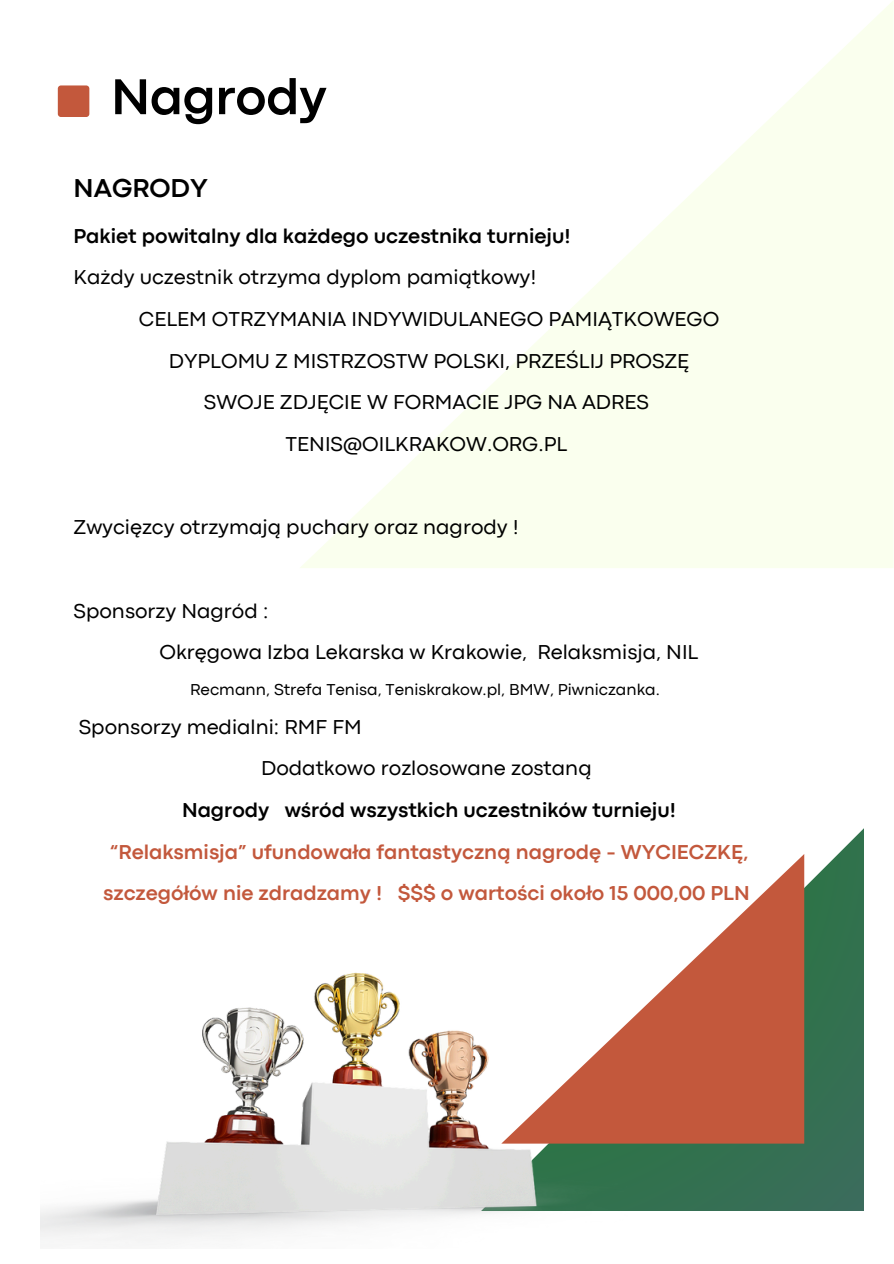
<style>
.page{position:relative;width:894px;height:1264px;background:#fff}
.page>*{position:absolute;margin:0;border:0;box-sizing:border-box;transform-origin:0 0}
.t1{font:700 52.5px "Codec Pro";letter-spacing:-.01em;color:#000}
.t2{font:700 27px "Codec Pro";color:#000}
.t3{font:21px "Codec Pro";color:#000}
.t4{font:700 21px/41.7px "Codec Pro";color:#c3583c;text-align:center}
.t5{font:700 21px "Codec Pro";color:#000}
.t6{font:16.5px "Codec Pro";color:#000}
</style>
<div class="page">
<div style="left:58px;top:85px;width:31px;height:32px;background:#c3583c;border-radius:3px"></div>
<svg style="left:300px;top:1px;width:593px;height:567px;fill:#fbfff1"></svg>
<svg style="left:652px;top:829px;width:211px;height:381px;background:#53856b"></svg>
<svg style="left:652px;top:854px;width:152px;height:289px;fill:#c3583c"></svg>
<img style="left:40px;top:972px;width:612px;height:271px">
<h1 class="t1" style="left:111px;top:78px;width:217px">Nagrody</h1>
<p class="t2" style="left:74px;top:178px;width:136px">NAGRODY</p>
<p class="t5" style="left:74px;top:228px;width:498px">Pakiet powitalny dla każdego uczestnika turnieju!</p>
<p class="t3" style="left:74px;top:270px;width:464px">Każdy uczestnik otrzyma dyplom pamiątkowy!</p>
<p class="t3" style="left:139px;top:312px;width:581px">CELEM OTRZYMANIA INDYWIDULANEGO PAMIĄTKOWEGO</p>
<p class="t3" style="left:169px;top:353px;width:522px">DYPLOMU Z MISTRZOSTW POLSKI, PRZEŚLIJ PROSZĘ</p>
<p class="t3" style="left:204px;top:395px;width:446px">SWOJE ZDJĘCIE W FORMACIE JPG NA ADRES</p>
<p class="t3" style="left:285px;top:436px;width:283px">TENIS@OILKRAKOW.ORG.PL</p>
<p class="t3" style="left:74px;top:520px;width:446px">Zwycięzcy otrzymają puchary oraz nagrody !</p>
<p class="t3" style="left:74px;top:603px;width:196px">Sponsorzy Nagród :</p>
<p class="t3" style="left:159px;top:645px;width:540px">Okręgowa Izba Lekarska w Krakowie, Relaksmisja, NIL</p>
<p class="t6" style="left:190px;top:684px;width:471px">Recmann, Strefa Tenisa, Teniskrakow.pl, BMW, Piwniczanka.</p>
<p class="t3" style="left:79px;top:719px;width:284px">Sponsorzy medialni: RMF FM</p>
<p class="t3" style="left:261px;top:760px;width:332px">Dodatkowo rozlosowane zostaną</p>
<p class="t5" style="left:182px;top:802px;width:495px">Nagrody wśród wszystkich uczestników turnieju!</p>
<p class="t4" style="left:103px;top:832px;width:648px">“Relaksmisja” ufundowała fantastyczną nagrodę - WYCIECZKĘ, szczegółów nie zdradzamy ! $$$ o wartości około 15 000,00 PLN</p>
</div>
